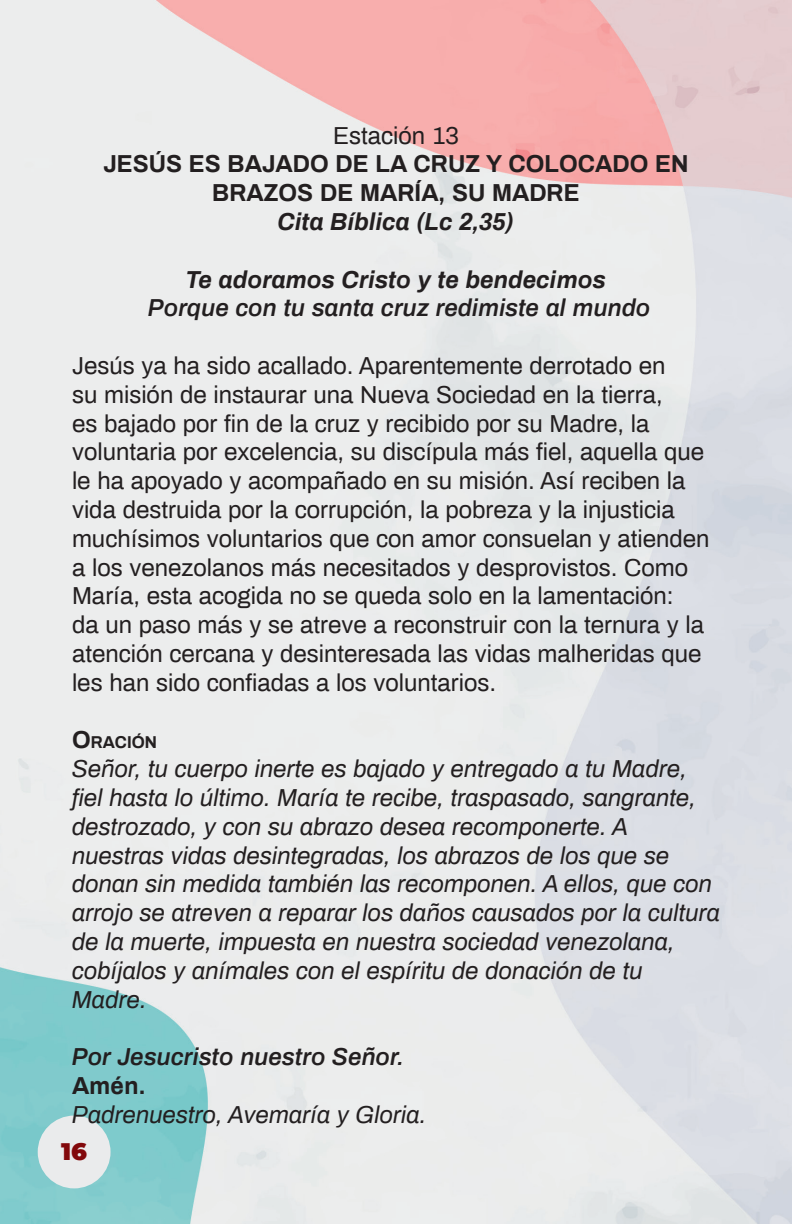
<style>
.page{position:relative;width:792px;height:1224px;background:#fff}
.page>*{position:absolute;margin:0;border:0;box-sizing:border-box;transform-origin:0 0}
.t1{font:24px/28.8px "Archivo";color:#231f20}
.t2{font:italic 24px/28.8px "Archivo";color:#231f20}
.t3{font:italic 600 24px "Archivo";color:#231f20}
.t4{font:700 24px/28.8px "Archivo";color:#231f20;text-align:center}
.t5{font:italic 700 24px "Archivo";color:#231f20}
.t6{font:900 24px "Montserrat";color:#82080b}
.t7{font:700 16.8px "Archivo";color:#231f20}
.s1{font-size:24px}
</style>
<div class="page">
<div style="left:38px;top:1116px;width:73px;height:72px;background:#eaebec;border-radius:50%"></div>
<p class="t1" style="left:333px;top:120px;width:127px">Estación 13</p>
<p class="t4" style="left:104px;top:149px;width:586px">JESÚS ES BAJADO DE LA CRUZ Y COLOCADO EN<br>BRAZOS DE MARÍA, SU MADRE</p>
<p class="t5" style="left:278px;top:205px;width:238px">Cita Bíblica (Lc 2,35)</p>
<p class="t5" style="left:186px;top:263px;width:422px">Te adoramos Cristo y te bendecimos</p>
<p class="t3" style="left:148px;top:292px;width:504px">Porque con tu santa cruz redimiste al mundo</p>
<p class="t1" style="left:72px;top:350px;width:639px">Jesús ya ha sido acallado. Aparentemente derrotado en<br>su misión de instaurar una Nueva Sociedad en la tierra,<br>es bajado por fin de la cruz y recibido por su Madre, la voluntaria por excelencia, su discípula más fiel, aquella que le ha apoyado y acompañado en su misión. Así reciben la vida destruida por la corrupción, la pobreza y la injusticia muchísimos voluntarios que con amor consuelan y atienden a los venezolanos más necesitados y desprovistos. Como María, esta acogida no se queda solo en la lamentación:<br>da un paso más y se atreve a reconstruir con la ternura y la atención cercana y desinteresada las vidas malheridas que les han sido confiadas a los voluntarios.</p>
<p class="t7" style="left:72px;top:731px;width:86px"><span class="s1">O</span>RACIÓN</p>
<p class="t2" style="left:72px;top:753px;width:650px">Señor, tu cuerpo inerte es bajado y entregado a tu Madre, fiel hasta lo último. María te recibe, traspasado, sangrante, destrozado, y con su abrazo desea recomponerte. A nuestras vidas desintegradas, los abrazos de los que se donan sin medida también las recomponen. A ellos, que con arrojo se atreven a reparar los daños causados por la cultura de la muerte, impuesta en nuestra sociedad venezolana, cobíjalos y anímales con el espíritu de donación de tu Madre.</p>
<p class="t3" style="left:72px;top:1040px;width:334px">Por Jesucristo nuestro Señor.</p>
<p class="t4" style="left:72px;top:1071px;width:75px">Amén.</p>
<p class="t2" style="left:72px;top:1099px;width:356px">Padrenuestro, Avemaría y Gloria.</p>
<p class="t6" style="left:61px;top:1134px;width:27px">16</p>
</div>
